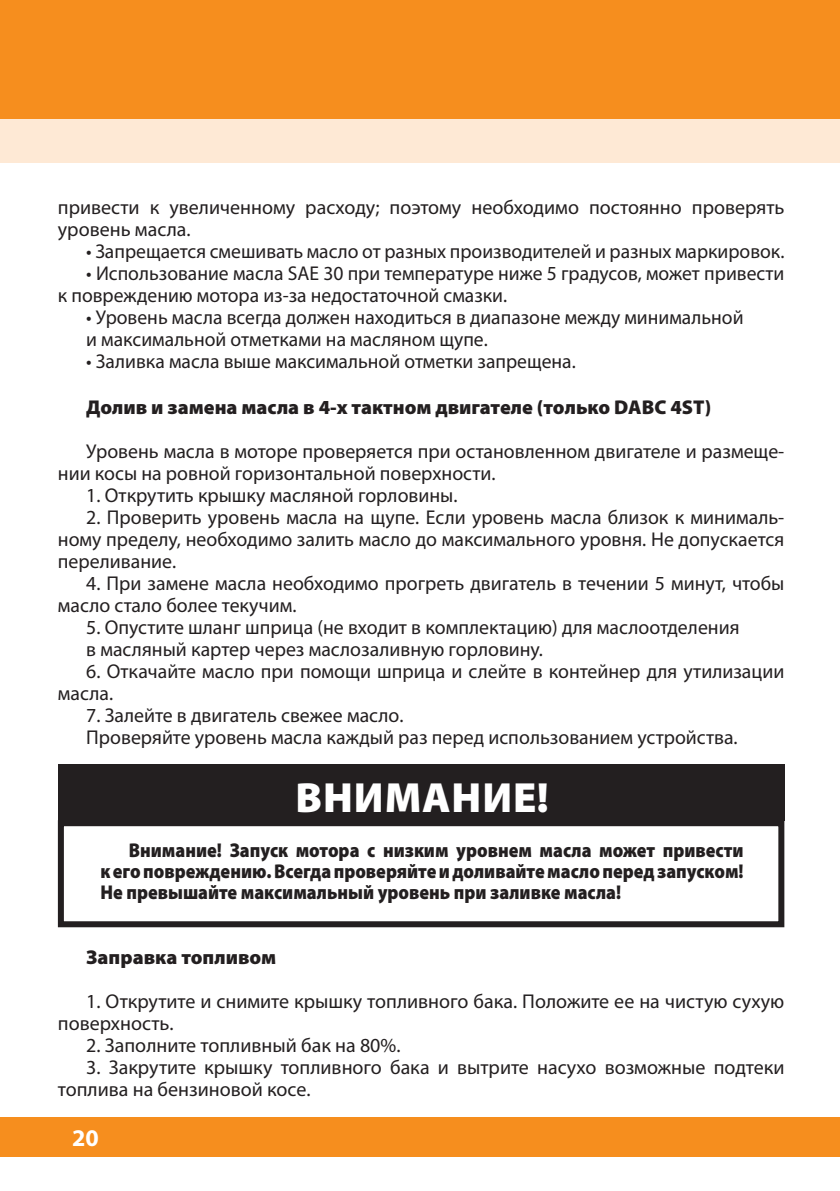
<style>
.page{position:relative;width:840px;height:1191px;background:#fff}
.page>*{position:absolute;margin:0;border:0;box-sizing:border-box;transform-origin:0 0}
.t1{font:900 42.4px "Myriad Pro";letter-spacing:.02em;color:#fff}
.t2{font:700 24px "Myriad Pro";color:#fff}
.t3{font:20px/22px "Myriad Pro";color:#231f20}
.t4{font:900 20px/21.2px "Myriad Pro";color:#231f20;text-align:justify;scale:.9 1}
.t5{font:900 20px "Myriad Pro";color:#231f20}
</style>
<div class="page">
<div style="left:0;top:0;width:839px;height:119px;background:#f68e1e"></div>
<div style="left:0;top:1117px;width:839px;height:40px;background:#f68e1e"></div>
<div style="left:0;top:119px;width:839px;height:44px;background:#fee9d5"></div>
<div style="left:58px;top:820px;width:725px;height:107px;border:6px solid #231f20"></div>
<div style="left:58px;top:764px;width:725px;height:56px;background:#231f20"></div>
<p class="t3" style="left:58px;top:195px;width:727px">привести к увеличенному расходу; поэтому необходимо постоянно проверять уровень масла.</p>
<p class="t3" style="left:86px;top:239px;width:699px">• Запрещается смешивать масло от разных производителей и разных маркировок.</p>
<p class="t3" style="left:58px;top:261px;width:727px;text-indent:28px">• Использование масла SAE 30 при температуре ниже 5 градусов, может привести к повреждению мотора из-за недостаточной смазки.</p>
<p class="t3" style="left:86px;top:305px;width:658px">• Уровень масла всегда должен находиться в диапазоне между минимальной и максимальной отметками на масляном щупе.</p>
<p class="t3" style="left:86px;top:349px;width:491px">• Заливка масла выше максимальной отметки запрещена.</p>
<p class="t5" style="left:86px;top:393px;width:626px">Долив и замена масла в 4-х тактном двигателе (только DABC 4ST)</p>
<p class="t3" style="left:58px;top:439px;width:727px;text-indent:28px">Уровень масла в моторе проверяется при остановленном двигателе и размеще&shy;нии косы на ровной горизонтальной поверхности.</p>
<p class="t3" style="left:86px;top:483px;width:372px">1. Открутить крышку масляной горловины.</p>
<p class="t3" style="left:58px;top:505px;width:727px;text-align:justify;text-indent:28px">2. Проверить уровень масла на щупе. Если уровень масла близок к минималь&shy;ному пределу, необходимо залить масло до максимального уровня. Не допускается переливание.</p>
<p class="t3" style="left:58px;top:571px;width:727px;text-indent:28px">4. При замене масла необходимо прогреть двигатель в течении 5 минут, чтобы масло стало более текучим.</p>
<p class="t3" style="left:86px;top:615px;width:654px">5. Опустите шланг шприца (не входит в комплектацию) для маслоотделения в масляный картер через маслозаливную горловину.</p>
<p class="t3" style="left:58px;top:659px;width:727px;text-indent:28px">6. Откачайте масло при помощи шприца и слейте в контейнер для утилизации масла.</p>
<p class="t3" style="left:86px;top:703px;width:652px">7. Залейте в двигатель свежее масло.<br>Проверяйте уровень масла каждый раз перед использованием устройства.</p>
<h1 class="t1" style="left:295px;top:769px;width:255px">ВНИМАНИЕ!</h1>
<p class="t4" style="left:100px;top:838px;width:715px;text-indent:28px">Внимание! Запуск мотора с низким уровнем масла может привести к его повреждению. Всегда проверяйте и доливайте масло перед запуском!<br>Не превышайте максимальный уровень при заливке масла!</p>
<p class="t5" style="left:86px;top:943px;width:191px">Заправка топливом</p>
<p class="t3" style="left:58px;top:989px;width:727px;text-indent:28px">1. Открутите и снимите крышку топливного бака. Положите ее на чистую сухую поверхность.</p>
<p class="t3" style="left:86px;top:1033px;width:315px">2. Заполните топливный бак на 80%.</p>
<p class="t3" style="left:58px;top:1055px;width:727px;text-indent:28px">3. Закрутите крышку топливного бака и вытрите насухо возможные подтеки топлива на бензиновой косе.</p>
<p class="t2" style="left:72px;top:1122px;width:28px">20</p>
</div>
